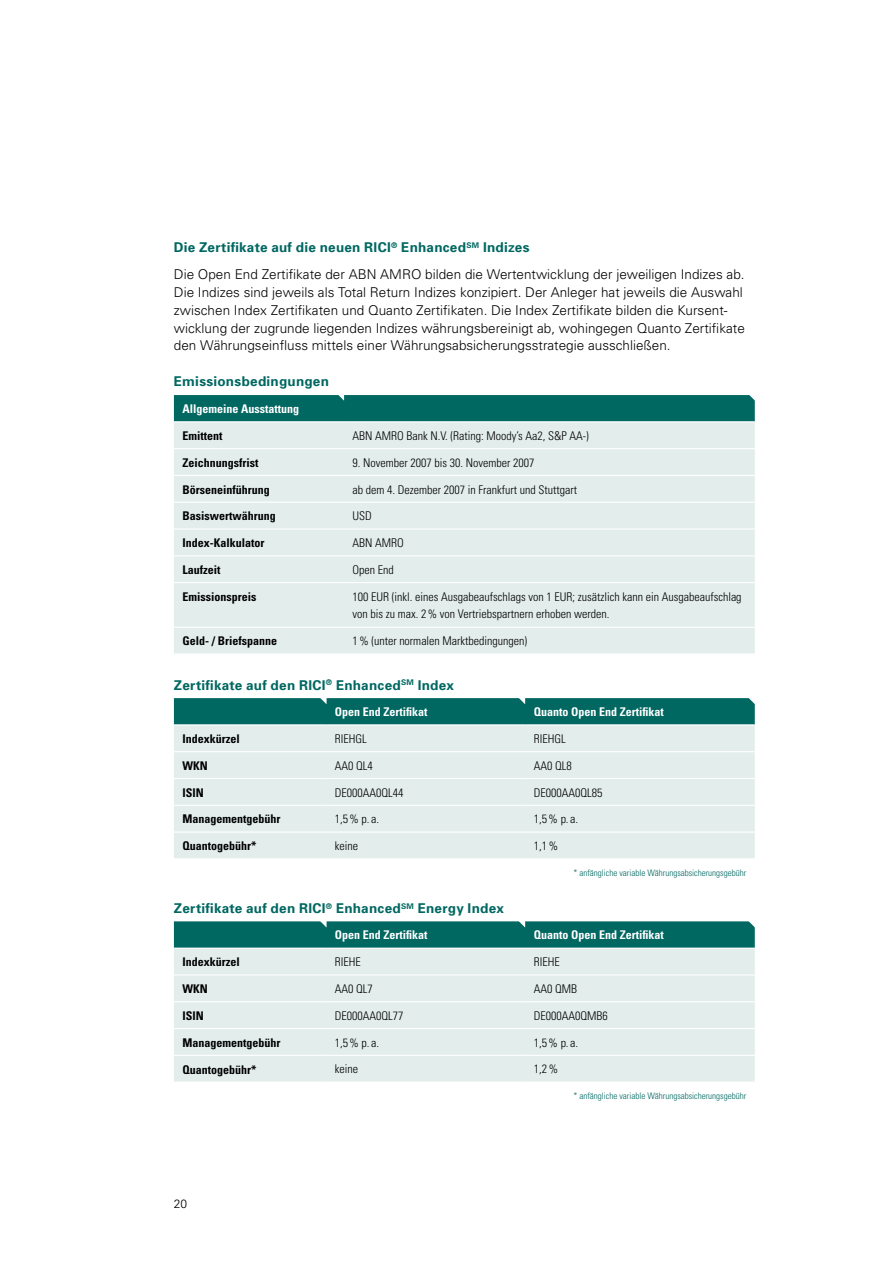
<style>
.page{position:relative;width:893px;height:1263px;background:#fff}
.page>*{position:absolute;margin:0;border:0;box-sizing:border-box;transform-origin:0 0}
.t1{font:300 13.5px/17.9px "Univers";color:#000}
.t2{font:700 13.5px "Univers";letter-spacing:.02em;color:#006761}
.t3{font:300 condensed 12px/16.5px "Univers";color:#000}
.t4{font:700 condensed 12px "Univers";color:#000}
.t5{font:700 condensed 12px "Univers";color:#fff}
.t6{font:300 12px "Univers";color:#000}
.t7{font:300 condensed 9px "Univers";color:#006761}
.s1{font-weight:700;color:#006761}
</style>
<div class="page">
<div style="left:174px;top:422px;width:581px;height:231px;background:#e3eeec"></div>
<hr style="left:174px;top:448px;width:170px;height:1px;background:#fff">
<hr style="left:344px;top:448px;width:411px;height:1px;background:#fff">
<hr style="left:174px;top:475px;width:170px;height:1px;background:#fff">
<hr style="left:344px;top:475px;width:411px;height:1px;background:#fff">
<hr style="left:174px;top:502px;width:170px;height:1px;background:#fff">
<hr style="left:344px;top:502px;width:411px;height:1px;background:#fff">
<hr style="left:174px;top:528px;width:170px;height:2px;background:#fff">
<hr style="left:344px;top:528px;width:411px;height:2px;background:#fff">
<hr style="left:174px;top:555px;width:170px;height:1px;background:#fff">
<hr style="left:344px;top:555px;width:411px;height:1px;background:#fff">
<hr style="left:174px;top:582px;width:170px;height:1px;background:#fff">
<hr style="left:344px;top:582px;width:411px;height:1px;background:#fff">
<hr style="left:174px;top:627px;width:170px;height:1px;background:#fff">
<hr style="left:344px;top:627px;width:411px;height:1px;background:#fff">
<svg style="left:174px;top:395px;width:581px;height:27px;background:#086c66"></svg>
<div style="left:174px;top:725px;width:581px;height:133px;background:#e3eeec"></div>
<hr style="left:174px;top:751px;width:152px;height:1px;background:#fff">
<hr style="left:326px;top:751px;width:199px;height:1px;background:#fff">
<hr style="left:525px;top:751px;width:230px;height:1px;background:#fff">
<hr style="left:174px;top:778px;width:152px;height:1px;background:#fff">
<hr style="left:326px;top:778px;width:199px;height:1px;background:#fff">
<hr style="left:525px;top:778px;width:230px;height:1px;background:#fff">
<hr style="left:174px;top:805px;width:152px;height:1px;background:#fff">
<hr style="left:326px;top:805px;width:199px;height:1px;background:#fff">
<hr style="left:525px;top:805px;width:230px;height:1px;background:#fff">
<hr style="left:174px;top:831px;width:152px;height:2px;background:#fff">
<hr style="left:326px;top:831px;width:199px;height:2px;background:#fff">
<hr style="left:525px;top:831px;width:230px;height:2px;background:#fff">
<svg style="left:174px;top:698px;width:581px;height:27px;background:#086c66"></svg>
<div style="left:174px;top:949px;width:581px;height:132px;background:#e3eeec"></div>
<hr style="left:174px;top:974px;width:152px;height:1px;background:#fff">
<hr style="left:326px;top:974px;width:199px;height:1px;background:#fff">
<hr style="left:525px;top:974px;width:230px;height:1px;background:#fff">
<hr style="left:174px;top:1001px;width:152px;height:1px;background:#fff">
<hr style="left:326px;top:1001px;width:199px;height:1px;background:#fff">
<hr style="left:525px;top:1001px;width:230px;height:1px;background:#fff">
<hr style="left:174px;top:1028px;width:152px;height:1px;background:#fff">
<hr style="left:326px;top:1028px;width:199px;height:1px;background:#fff">
<hr style="left:525px;top:1028px;width:230px;height:1px;background:#fff">
<hr style="left:174px;top:1055px;width:152px;height:1px;background:#fff">
<hr style="left:326px;top:1055px;width:199px;height:1px;background:#fff">
<hr style="left:525px;top:1055px;width:230px;height:1px;background:#fff">
<svg style="left:174px;top:921px;width:581px;height:27px;background:#086b66"></svg>
<p class="t1" style="left:174px;top:234px;width:572px;line-height:26.8px"><span class="s1">Die Zertifikate auf die neuen RICI</span><sup>®</sup> <span class="s1">Enhanced</span><sup>SM</sup> <span class="s1">Indizes<br></span>Die Open End Zertifikate der ABN AMRO bilden die Wertentwicklung der jeweiligen Indizes ab.</p>
<p class="t1" style="left:174px;top:283px;width:572px">Die Indizes sind jeweils als Total Return Indizes konzipiert. Der Anleger hat jeweils die Auswahl zwischen Index Zertifikaten und Quanto Zertifikaten. Die Index Zertifikate bilden die Kursent&shy;wicklung der zugrunde liegenden Indizes währungsbereinigt ab, wohingegen Quanto Zertifikate den Währungseinfluss mittels einer Währungsabsicherungsstrategie ausschließen.</p>
<p class="t2" style="left:174px;top:373px;width:157px">Emissionsbedingungen</p>
<p class="t5" style="left:182px;top:401px;width:118px">Allgemeine Ausstattung</p>
<p class="t4" style="left:182px;top:428px;width:42px">Emittent</p>
<p class="t3" style="left:352px;top:427px;width:238px">ABN AMRO Bank N.V. (Rating: Moody’s Aa2, S&amp;P AA-)</p>
<p class="t4" style="left:182px;top:455px;width:77px">Zeichnungsfrist</p>
<p class="t3" style="left:352px;top:454px;width:183px">9. November 2007 bis 30. November 2007</p>
<p class="t4" style="left:182px;top:482px;width:89px">Börseneinführung</p>
<p class="t3" style="left:352px;top:481px;width:226px">ab dem 4. Dezember 2007 in Frankfurt und Stuttgart</p>
<p class="t4" style="left:182px;top:509px;width:95px">Basiswertwährung</p>
<p class="t3" style="left:352px;top:508px;width:21px">USD</p>
<p class="t4" style="left:182px;top:535px;width:84px">Index-Kalkulator</p>
<p class="t3" style="left:352px;top:535px;width:53px">ABN AMRO</p>
<p class="t4" style="left:182px;top:562px;width:40px">Laufzeit</p>
<p class="t3" style="left:352px;top:561px;width:43px">Open End</p>
<p class="t4" style="left:182px;top:590px;width:75px">Emissionspreis</p>
<p class="t3" style="left:352px;top:589px;width:391px">100 EUR (inkl. eines Ausgabeaufschlags von 1 EUR; zusätzlich kann ein Ausgabeaufschlag von bis zu max. 2% von Vertriebspartnern erhoben werden.</p>
<p class="t4" style="left:182px;top:634px;width:96px">Geld- / Briefspanne</p>
<p class="t3" style="left:352px;top:633px;width:176px">1% (unter normalen Marktbedingungen)</p>
<p class="t2" style="left:174px;top:677px;width:282px">Zertifikate auf den RICI<sup>®</sup> Enhanced<sup>SM</sup> Index</p>
<p class="t5" style="left:335px;top:704px;width:94px">Open End Zertifikat</p>
<p class="t5" style="left:534px;top:704px;width:131px">Quanto Open End Zertifikat</p>
<p class="t4" style="left:182px;top:731px;width:59px">Indexkürzel</p>
<p class="t3" style="left:335px;top:731px;width:34px">RIEHGL</p>
<p class="t3" style="left:534px;top:731px;width:34px">RIEHGL</p>
<p class="t4" style="left:182px;top:758px;width:27px">WKN</p>
<p class="t3" style="left:335px;top:757px;width:40px">AA0 QL4</p>
<p class="t3" style="left:534px;top:757px;width:40px">AA0 QL8</p>
<p class="t4" style="left:182px;top:785px;width:23px">ISIN</p>
<p class="t3" style="left:335px;top:784px;width:70px">DE000AA0QL44</p>
<p class="t3" style="left:534px;top:784px;width:70px">DE000AA0QL85</p>
<p class="t4" style="left:182px;top:812px;width:99px">Managementgebühr</p>
<p class="t3" style="left:335px;top:811px;width:46px">1,5% p. a.</p>
<p class="t3" style="left:534px;top:811px;width:46px">1,5% p. a.</p>
<p class="t4" style="left:182px;top:839px;width:75px">Quantogebühr*</p>
<p class="t3" style="left:335px;top:838px;width:25px">keine</p>
<p class="t3" style="left:534px;top:838px;width:26px">1,1%</p>
<p class="t7" style="left:573px;top:867px;width:174px">* anfängliche variable Währungsabsicherungsgebühr</p>
<p class="t2" style="left:174px;top:900px;width:331px">Zertifikate auf den RICI<sup>®</sup> Enhanced<sup>SM</sup> Energy Index</p>
<p class="t5" style="left:335px;top:928px;width:94px">Open End Zertifikat</p>
<p class="t5" style="left:534px;top:928px;width:131px">Quanto Open End Zertifikat</p>
<p class="t4" style="left:182px;top:955px;width:59px">Indexkürzel</p>
<p class="t3" style="left:335px;top:954px;width:27px">RIEHE</p>
<p class="t3" style="left:534px;top:954px;width:27px">RIEHE</p>
<p class="t4" style="left:182px;top:981px;width:27px">WKN</p>
<p class="t3" style="left:335px;top:981px;width:40px">AA0 QL7</p>
<p class="t3" style="left:534px;top:981px;width:45px">AA0 QMB</p>
<p class="t4" style="left:182px;top:1008px;width:23px">ISIN</p>
<p class="t3" style="left:335px;top:1007px;width:70px">DE000AA0QL77</p>
<p class="t3" style="left:534px;top:1007px;width:75px">DE000AA0QMB6</p>
<p class="t4" style="left:182px;top:1035px;width:99px">Managementgebühr</p>
<p class="t3" style="left:335px;top:1034px;width:46px">1,5% p. a.</p>
<p class="t3" style="left:534px;top:1034px;width:46px">1,5% p. a.</p>
<p class="t4" style="left:182px;top:1062px;width:75px">Quantogebühr*</p>
<p class="t3" style="left:335px;top:1061px;width:25px">keine</p>
<p class="t3" style="left:534px;top:1061px;width:26px">1,2%</p>
<p class="t7" style="left:573px;top:1090px;width:174px">* anfängliche variable Währungsabsicherungsgebühr</p>
<p class="t6" style="left:174px;top:1196px;width:15px">20</p>
</div>
